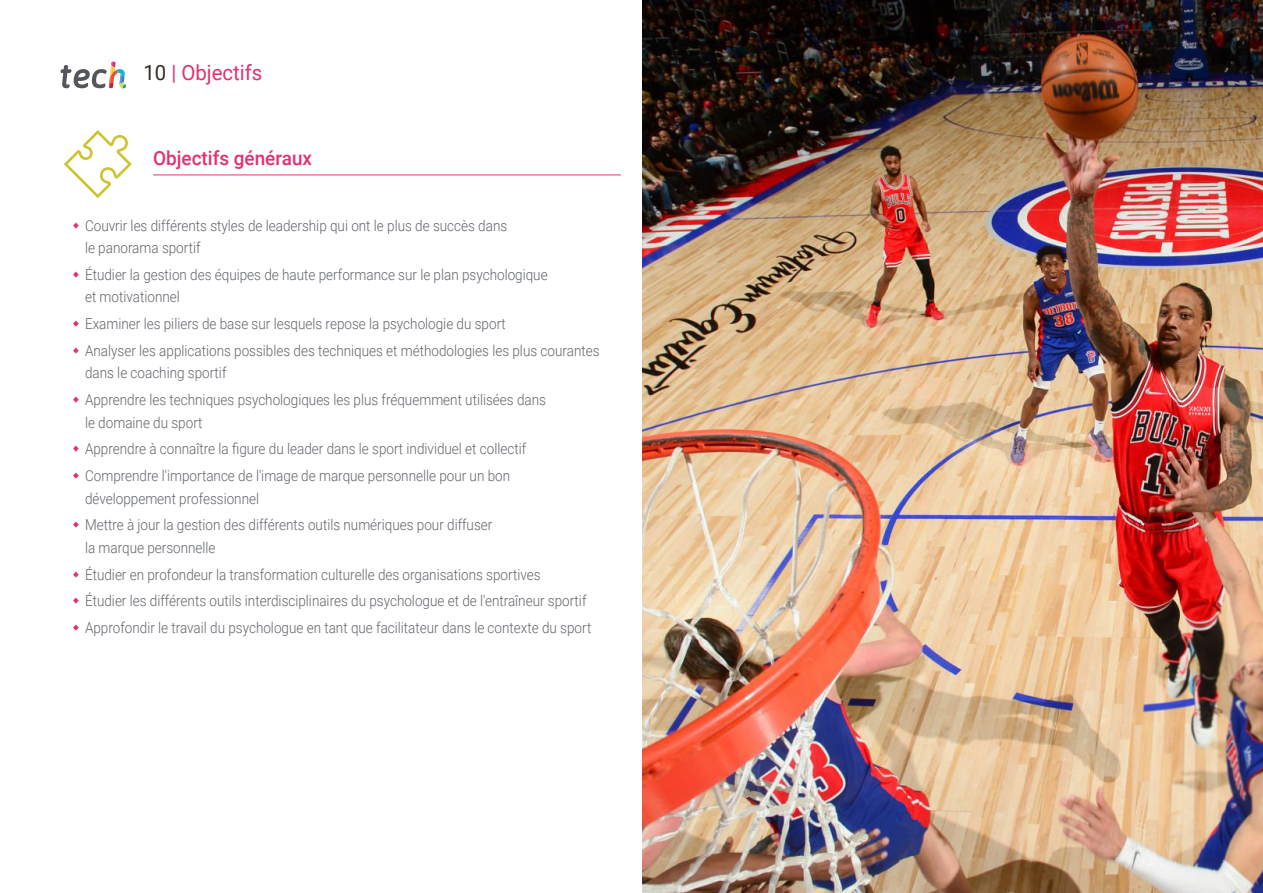
<style>
.page{position:relative;width:1263px;height:893px;background:#fff}
.page>*{position:absolute;margin:0;border:0;box-sizing:border-box;transform-origin:0 0}
.t1{font:21px "Roboto";color:#df3174}
.t2{font:500 19.5px "Roboto";color:#df3174}
.t3{font:300 15px/26.7px "Roboto";color:#61646a;scale:.9 1}
.s1{color:#312e20}
</style>
<div class="page">
<hr style="left:153px;top:175px;width:468px;height:1px;background:#df3173">
<svg style="left:64px;top:130px;width:68px;height:68px"></svg>
<img style="left:642px;top:0;width:621px;height:893px">
<svg style="left:61px;top:62px;width:65px;height:27px"></svg>
<h1 class="t1" style="left:144px;top:57px;width:120px"><span class="s1">10</span> | Objectifs</h1>
<h2 class="t2" style="left:153px;top:144px;width:160px">Objectifs généraux</h2>
<p class="t3" style="left:85px;top:214px;width:471px;line-height:22.5px">Couvrir les différents styles de leadership qui ont le plus de succès dans le panorama sportif</p>
<p class="t3" style="left:85px;top:263px;width:516px;line-height:22.5px">Étudier la gestion des équipes de haute performance sur le plan psychologique et motivationnel</p>
<p class="t3" style="left:85px;top:310px;width:573px">Examiner les piliers de base sur lesquels repose la psychologie du sport<br>Analyser les applications possibles des techniques et méthodologies les plus courantes</p>
<p class="t3" style="left:85px;top:359px;width:514px">dans le coaching sportif<br>Apprendre les techniques psychologiques les plus fréquemment utilisées dans</p>
<p class="t3" style="left:85px;top:408px;width:492px">le domaine du sport<br>Apprendre à connaître la figure du leader dans le sport individuel et collectif<br>Comprendre l'importance de l'image de marque personnelle pour un bon</p>
<p class="t3" style="left:85px;top:484px;width:454px">développement professionnel<br>Mettre à jour la gestion des différents outils numériques pour diffuser</p>
<p class="t3" style="left:85px;top:534px;width:564px">la marque personnelle<br>Étudier en profondeur la transformation culturelle des organisations sportives<br>Étudier les différents outils interdisciplinaires du psychologue et de l'entraîneur sportif Approfondir le travail du psychologue en tant que facilitateur dans le contexte du sport</p>
</div>
